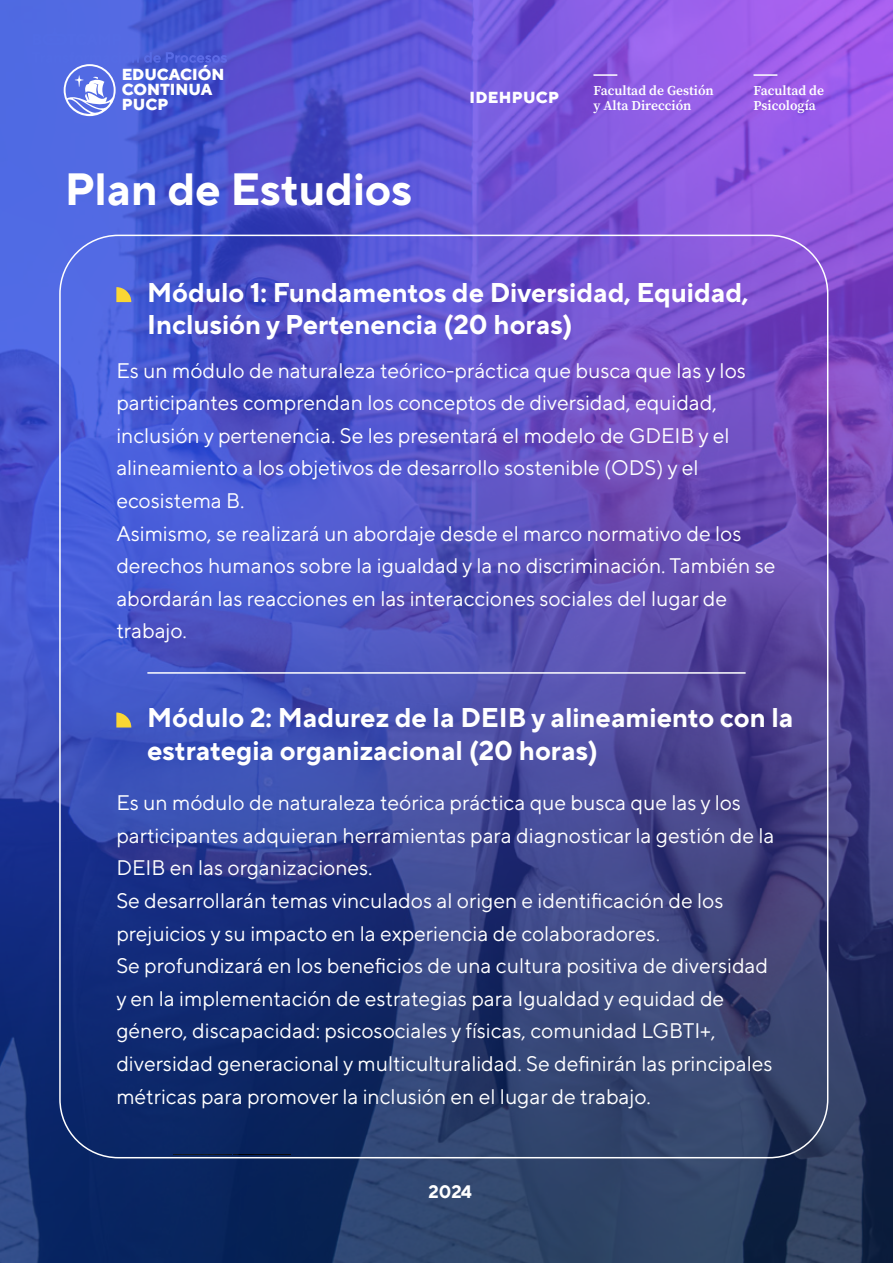
<style>
.page{position:relative;width:893px;height:1263px;background:#fff}
.page>*{position:absolute;margin:0;border:0;box-sizing:border-box;transform-origin:0 0}
.t1{font:700 45px "TT Norms Pro";color:#fff}
.t2{font:700 27px/32.5px "TT Norms Pro";color:#fff}
.t3{font:21px/32.5px "TT Norms Pro";color:#fff}
.t4{font:700 18px "TT Norms Pro";color:#fff}
.t5{font:800 15.9px/15.1px "TT Norms Pro";color:#fff}
.t6{font:800 15.9px "TT Norms Pro";letter-spacing:.02em;color:#fff}
.t7{font:600 13.5px/14.4px "Source Serif Pro";color:#fff}
</style>
<div class="page">
<img style="left:0;top:0;width:893px;height:1263px">
<hr style="left:593px;top:74px;width:24px;height:2px;background:#fff">
<hr style="left:753px;top:74px;width:24px;height:2px;background:#fff">
<svg style="left:32px;top:52px;width:195px;height:64px;background:#5669db"></svg>
<hr style="left:147px;top:672px;width:599px;height:2px;background:#fff">
<svg style="left:116px;top:287px;width:15px;height:15px"></svg>
<svg style="left:116px;top:712px;width:15px;height:15px"></svg>
<p class="t5" style="left:122px;top:65px;width:104px">EDUCACIÓN<br>CONTINUA<br>PUCP</p>
<h1 class="t1" style="left:65px;top:156px;width:349px">Plan de Estudios</h1>
<p class="t6" style="left:469px;top:86px;width:91px">IDEHPUCP</p>
<p class="t7" style="left:593px;top:83px;width:122px">Facultad de Gestión y Alta Dirección</p>
<p class="t7" style="left:753px;top:83px;width:72px">Facultad de<br>Psicología</p>
<p class="t2" style="left:147px;top:274px;width:603px">Módulo 1: Fundamentos de Diversidad, Equidad,<br>Inclusión y Pertenencia (20 horas)</p>
<p class="t3" style="left:116px;top:352px;width:660px">Es un módulo de naturaleza teórico-práctica que busca que las y los participantes comprendan los conceptos de diversidad, equidad, inclusión y pertenencia. Se les presentará el modelo de GDEIB y el alineamiento a los objetivos de desarrollo sostenible (ODS) y el ecosistema B.<br>Asimismo, se realizará un abordaje desde el marco normativo de los derechos humanos sobre la igualdad y la no discriminación. También se abordarán las reacciones en las interacciones sociales del lugar de trabajo.</p>
<p class="t2" style="left:147px;top:700px;width:648px">Módulo 2: Madurez de la DEIB y alineamiento con la estrategia organizacional (20 horas)</p>
<p class="t3" style="left:116px;top:785px;width:660px">Es un módulo de naturaleza teórica práctica que busca que las y los participantes adquieran herramientas para diagnosticar la gestión de la DEIB en las organizaciones.<br>Se desarrollarán temas vinculados al origen e identificación de los prejuicios y su impacto en la experiencia de colaboradores.<br>Se profundizará en los beneficios de una cultura positiva de diversidad y en la implementación de estrategias para Igualdad y equidad de género, discapacidad: psicosociales y físicas, comunidad LGBTI+, diversidad generacional y multiculturalidad. Se definirán las principales métricas para promover la inclusión en el lugar de trabajo.</p>
<p class="t4" style="left:428px;top:1178px;width:45px">2024</p>
</div>
